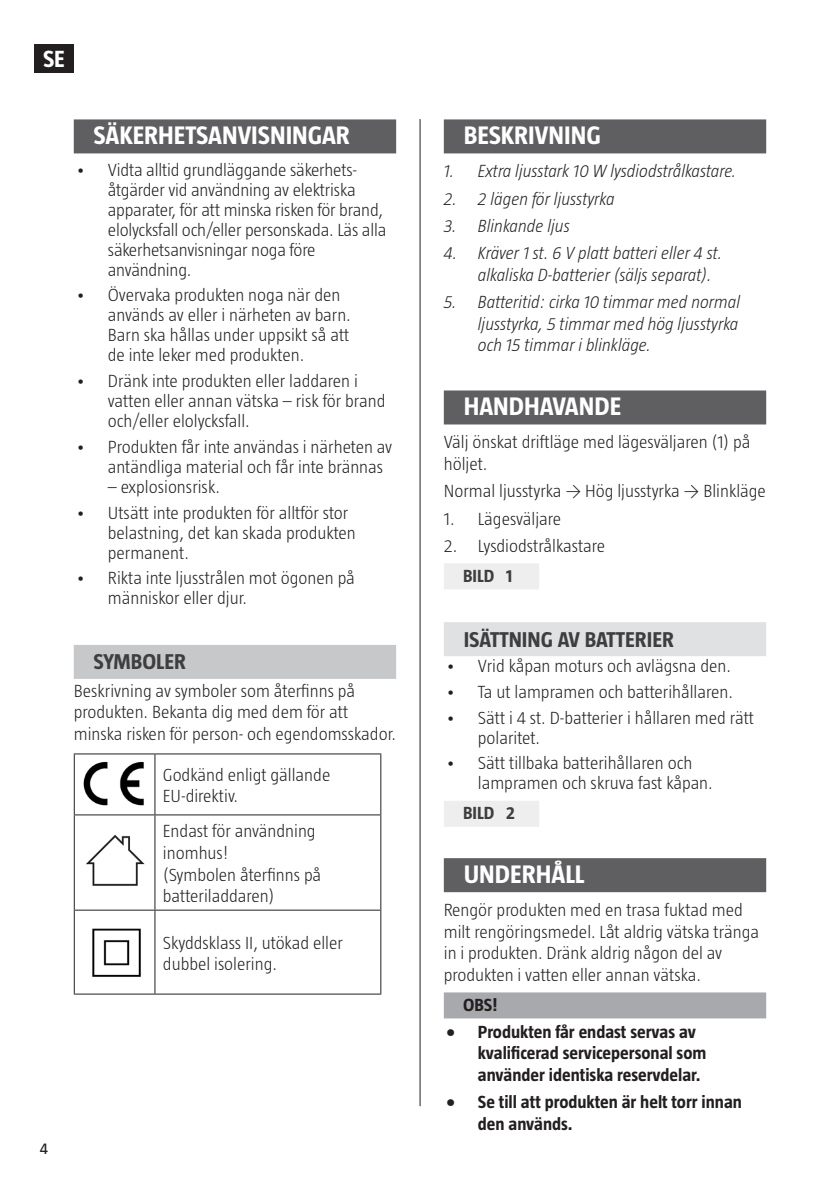
<style>
.page{position:relative;width:840px;height:1191px;background:#fff}
.page>*{position:absolute;margin:0;border:0;box-sizing:border-box;transform-origin:0 0}
.Rubrik{font:700 26px "Taz";color:#fff}
.t1{font:700 24px "Taz";color:#fff}
.Liten_rubrik{font:700 22px "Taz";color:#3e3e3f}
.Underrubrik{font:700 22px "Taz";color:#3e3e3f}
.Brödtext{font:300 18px/20px "Taz";color:#231f20}
.t2{font:italic 300 18px/21.6px "Taz";color:#231f20}
.OBS__SE{font:700 18px/21.6px "Taz";color:#231f20}
.t3{font:700 18px "Taz";color:#3e3e3f}
.t4{font:16px "Taz";color:#231f20}
</style>
<div class="page">
<div style="left:35px;top:44px;width:39px;height:29px;background:#231f20"></div>
<hr style="left:419px;top:119px;width:1px;height:987px;background:#231f20">
<div style="left:443px;top:119px;width:322px;height:34px;background:#5f5f62"></div>
<div style="left:443px;top:390px;width:322px;height:34px;background:#5f5f62"></div>
<div style="left:443px;top:563px;width:96px;height:26px;background:#eeeeef"></div>
<div style="left:443px;top:622px;width:322px;height:34px;background:#e0e1e3"></div>
<div style="left:443px;top:801px;width:96px;height:26px;background:#eeeeef"></div>
<div style="left:443px;top:858px;width:322px;height:34px;background:#5f5f62"></div>
<div style="left:443px;top:992px;width:322px;height:26px;background:#a8a9ad"></div>
<div style="left:74px;top:119px;width:322px;height:34px;background:#5f5f62"></div>
<div style="left:74px;top:645px;width:322px;height:34px;background:#c7c8ca"></div>
<hr style="left:74px;top:753px;width:81px;height:1px;background:#231f20">
<hr style="left:155px;top:753px;width:226px;height:1px;background:#231f20">
<hr style="left:74px;top:814px;width:81px;height:1px;background:#231f20">
<hr style="left:74px;top:815px;width:1px;height:94px;background:#231f20">
<hr style="left:155px;top:814px;width:226px;height:1px;background:#231f20">
<hr style="left:154px;top:815px;width:1px;height:94px;background:#231f20">
<hr style="left:380px;top:815px;width:1px;height:94px;background:#231f20">
<hr style="left:74px;top:754px;width:1px;height:60px;background:#231f20">
<hr style="left:154px;top:754px;width:1px;height:60px;background:#231f20">
<hr style="left:380px;top:754px;width:1px;height:60px;background:#231f20">
<hr style="left:74px;top:909px;width:81px;height:1px;background:#231f20">
<hr style="left:74px;top:910px;width:1px;height:83px;background:#231f20">
<hr style="left:155px;top:909px;width:226px;height:1px;background:#231f20">
<hr style="left:154px;top:910px;width:1px;height:83px;background:#231f20">
<hr style="left:380px;top:910px;width:1px;height:83px;background:#231f20">
<hr style="left:74px;top:993px;width:81px;height:1px;background:#231f20">
<hr style="left:155px;top:993px;width:226px;height:1px;background:#231f20">
<img style="left:84px;top:762px;width:60px;height:43px">
<img style="left:86px;top:834px;width:59px;height:52px">
<img style="left:92px;top:928px;width:49px;height:49px">
<h2 class="t1" style="left:43px;top:45px;width:23px">SE</h2>
<p class="Rubrik" style="left:94px;top:121px;width:258px">SÄKERHETSANVISNINGAR</p>
<p class="Brödtext" style="left:108px;top:159px;width:280px;text-indent:-32px">• Vidta alltid grundläggande säkerhets&shy;åtgärder vid användning av elektriska apparater, för att minska risken för brand, elolycksfall och/eller personskada. Läs alla säkerhetsanvisningar noga före användning.</p>
<p class="Brödtext" style="left:108px;top:285px;width:244px;text-indent:-32px">• Övervaka produkten noga när den används av eller i närheten av barn.<br>Barn ska hållas under uppsikt så att de inte leker med produkten.</p>
<p class="Brödtext" style="left:108px;top:371px;width:279px;text-indent:-32px">• Dränk inte produkten eller laddaren i vatten eller annan vätska – risk för brand och/eller elolycksfall.</p>
<p class="Brödtext" style="left:108px;top:436px;width:286px;text-indent:-32px">• Produkten får inte användas i närheten av antändliga material och får inte brännas</p>
<p class="Brödtext" style="left:108px;top:476px;width:113px">– explosionsrisk.</p>
<p class="Brödtext" style="left:108px;top:502px;width:249px;text-indent:-32px">• Utsätt inte produkten för alltför stor belastning, det kan skada produkten permanent.</p>
<p class="Brödtext" style="left:108px;top:568px;width:248px;text-indent:-32px">• Rikta inte ljusstrålen mot ögonen på människor eller djur.</p>
<p class="Underrubrik" style="left:94px;top:649px;width:94px">SYMBOLER</p>
<p class="Brödtext" style="left:74px;top:679px;width:324px;line-height:21.6px">Beskrivning av symboler som återfinns på produkten. Bekanta dig med dem för att minska risken för person- och egendomsskador.</p>
<p class="Brödtext" style="left:163px;top:763px;width:169px;line-height:21.6px">Godkänd enligt gällande<br>EU-direktiv.</p>
<p class="Brödtext" style="left:163px;top:820px;width:160px;line-height:21.6px">Endast för användning inomhus!<br>(Symbolen återfinns på batteriladdaren)</p>
<p class="Brödtext" style="left:163px;top:931px;width:181px;line-height:21.6px">Skyddsklass II, utökad eller dubbel isolering.</p>
<p class="t4" style="left:40px;top:1139px;width:10px">4</p>
<p class="Rubrik" style="left:463px;top:121px;width:138px">BESKRIVNING</p>
<p class="t2" style="left:443px;top:160px;width:294px">1. Extra ljusstark 10 W lysdiodstrålkastare.</p>
<p class="t2" style="left:443px;top:187px;width:172px">2. 2 lägen för ljusstyrka</p>
<p class="t2" style="left:443px;top:215px;width:127px">3. Blinkande ljus</p>
<p class="t2" style="left:477px;top:242px;width:246px;text-indent:-34px">4. Kräver 1 st. 6 V platt batteri eller 4 st. alkaliska D-batterier (säljs separat).</p>
<p class="t2" style="left:477px;top:291px;width:264px;text-align:justify;text-indent:-34px">5. Batteritid: cirka 10 timmar med normal ljusstyrka, 5 timmar med hög ljusstyrka och 15 timmar i blinkläge.</p>
<p class="Rubrik" style="left:463px;top:392px;width:159px">HANDHAVANDE</p>
<p class="Brödtext" style="left:443px;top:431px;width:308px;line-height:21.6px">Välj önskat driftläge med lägesväljaren (1) på höljet.</p>
<p class="Brödtext" style="left:443px;top:481px;width:323px">Normal ljusstyrka → Hög ljusstyrka → Blinkläge</p>
<p class="Brödtext" style="left:443px;top:508px;width:119px">1. Lägesväljare</p>
<p class="Brödtext" style="left:443px;top:535px;width:163px">2. Lysdiodstrålkastare</p>
<p class="t3" style="left:463px;top:565px;width:51px">BILD 1</p>
<p class="Liten_rubrik" style="left:463px;top:627px;width:212px">ISÄTTNING AV BATTERIER</p>
<p class="Brödtext" style="left:445px;top:656px;width:286px">• Vrid kåpan moturs och avlägsna den.</p>
<p class="Brödtext" style="left:445px;top:681px;width:288px">• Ta ut lampramen och batterihållaren.</p>
<p class="Brödtext" style="left:477px;top:707px;width:278px;text-indent:-32px">• Sätt i 4 st. D-batterier i hållaren med rätt polaritet.</p>
<p class="Brödtext" style="left:477px;top:753px;width:236px;text-indent:-32px">• Sätt tillbaka batterihållaren och lampramen och skruva fast kåpan.</p>
<p class="t3" style="left:463px;top:802px;width:53px">BILD 2</p>
<p class="Rubrik" style="left:463px;top:859px;width:122px">UNDERHÅLL</p>
<p class="Brödtext" style="left:443px;top:899px;width:316px;line-height:21.6px">Rengör produkten med en trasa fuktad med milt rengöringsmedel. Låt aldrig vätska tränga in i produkten. Dränk aldrig någon del av produkten i vatten eller annan vätska.</p>
<p class="OBS__SE" style="left:463px;top:993px;width:36px">OBS!</p>
<p class="OBS__SE" style="left:477px;top:1020px;width:230px;text-indent:-32px">• Produkten får endast servas av kvalificerad servicepersonal som använder identiska reservdelar.</p>
<p class="OBS__SE" style="left:477px;top:1091px;width:265px;text-indent:-32px">• Se till att produkten är helt torr innan den används.</p>
</div>
